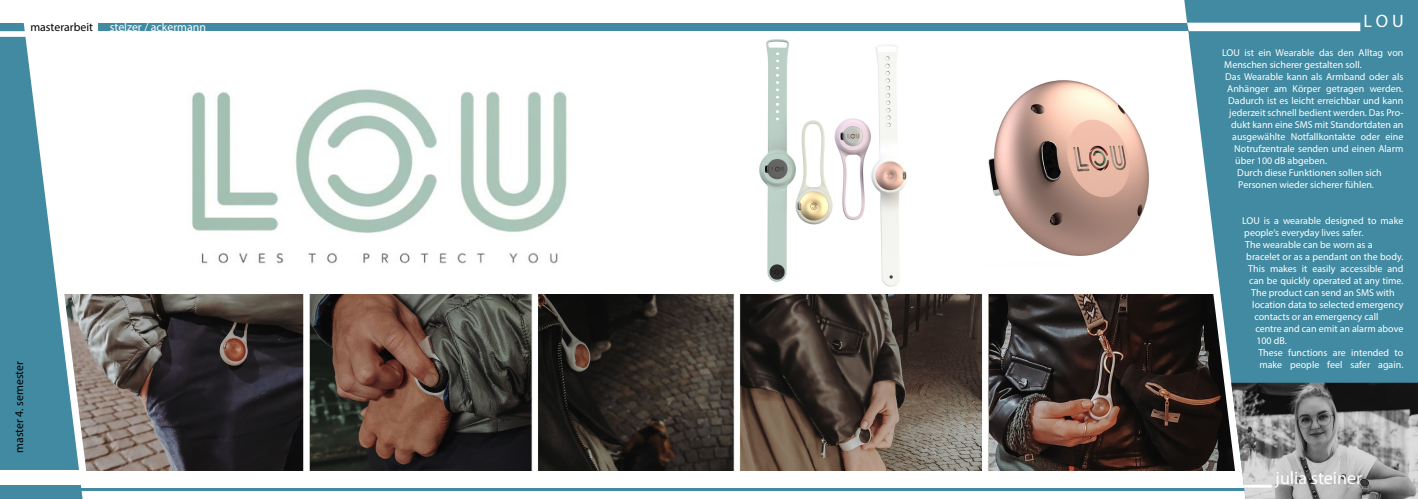
<style>
.page{position:relative;width:1418px;height:499px;background:#fff}
.page>*{position:absolute;margin:0;border:0;box-sizing:border-box;transform-origin:0 0}
.t1{font:18px "Myriad Pro";color:#fff}
.t2{font:11.8px "Myriad Pro";color:#000}
.t3{font:11.8px "Myriad Pro";color:#fff}
.Seite{font:10px/12px "Myriad Pro";color:#fff}
</style>
<div class="page">
<img style="left:759px;top:39px;width:149px;height:248px">
<img style="left:299px;top:294px;width:878px;height:177px">
<img style="left:191px;top:89px;width:376px;height:175px">
<img style="left:90px;top:294px;width:213px;height:176px">
<div style="left:982px;top:287px;width:6px;height:186px;background:#fff"></div>
<div style="left:733px;top:277px;width:7px;height:197px;background:#fff;border:1px solid #fff"></div>
<div style="left:531px;top:291px;width:7px;height:185px;background:#fff;border:1px solid #fff"></div>
<div style="left:303px;top:289px;width:7px;height:187px;background:#fff;border:1px solid #fff"></div>
<img style="left:988px;top:80px;width:161px;height:176px">
<svg style="left:1177px;top:294px;width:7px;height:177px"></svg>
<svg style="left:83px;top:294px;width:7px;height:197px"></svg>
<svg style="left:0;top:37px;width:83px;height:462px;fill:#418aa2"></svg>
<svg style="left:1184px;top:0;width:233px;height:491px;background:#4c8a9e"></svg>
<div style="left:0;top:471px;width:85px;height:14px;background:#fff"></div>
<svg style="left:0;top:23px;width:1360px;height:14px"></svg>
<hr style="left:77px;top:488px;width:1170px;height:2px;background:#418aa2">
<img style="left:1231px;top:383px;width:186px;height:116px">
<svg style="left:1243px;top:485px;width:28px;height:3px"></svg>
<div style="left:27px;top:23px;width:70px;height:8px;background:#fff"></div>
<p class="t2" style="left:30px;top:19px;width:64px">masterarbeit</p>
<p class="t3" style="left:110px;top:19px;width:97px">stelzer / ackermann</p>
<p class="t2" style="left:12px;top:453px;width:93px;rotate:-90deg">master 4. semester</p>
<p class="t1" style="left:1363px;top:10px;width:42px">L O U</p>
<p class="Seite" style="left:1222px;top:46px;width:183px">LOU ist ein Wearable das den Alltag von<br>Menschen sicherer gestalten soll.</p>
<p class="Seite" style="left:1225px;top:70px;width:180px">Das Wearable kann als Armband oder als</p>
<p class="Seite" style="left:1227px;top:82px;width:177px">Anhänger am Körper getragen werden.</p>
<p class="Seite" style="left:1228px;top:94px;width:177px">Dadurch ist es leicht erreichbar und kann</p>
<p class="Seite" style="left:1229px;top:106px;width:175px">jederzeit schnell bedient werden. Das Pro-</p>
<p class="Seite" style="left:1231px;top:118px;width:174px">dukt kann eine SMS mit Standortdaten an</p>
<p class="Seite" style="left:1232px;top:130px;width:172px">ausgewählte Notfallkontakte oder eine</p>
<p class="Seite" style="left:1234px;top:142px;width:171px">Notrufzentrale senden und einen Alarm</p>
<p class="Seite" style="left:1235px;top:154px;width:93px">über 100 dB abgeben.</p>
<p class="Seite" style="left:1237px;top:166px;width:146px">Durch diese Funktionen sollen sich</p>
<p class="Seite" style="left:1238px;top:178px;width:137px">Personen wieder sicherer fühlen.</p>
<p class="Seite" style="left:1242px;top:214px;width:162px">LOU is a wearable designed to make people‘s everyday lives safer.</p>
<p class="Seite" style="left:1245px;top:238px;width:129px">The wearable can be worn as a</p>
<p class="Seite" style="left:1246px;top:250px;width:159px;text-align:center">bracelet or as a pendant on the body.<br>This makes it easily accessible and can be quickly operated at any time.<br>The product can send an SMS with</p>
<p class="Seite" style="left:1252px;top:298px;width:153px">location data to selected emergency contacts or an emergency call</p>
<p class="Seite" style="left:1255px;top:322px;width:150px">centre and can emit an alarm above<br>100 dB.</p>
<p class="Seite" style="left:1258px;top:346px;width:147px">These functions are intended to make people feel safer again.</p>
<p class="t1" style="left:1275px;top:466px;width:88px">julia steiner</p>
</div>
